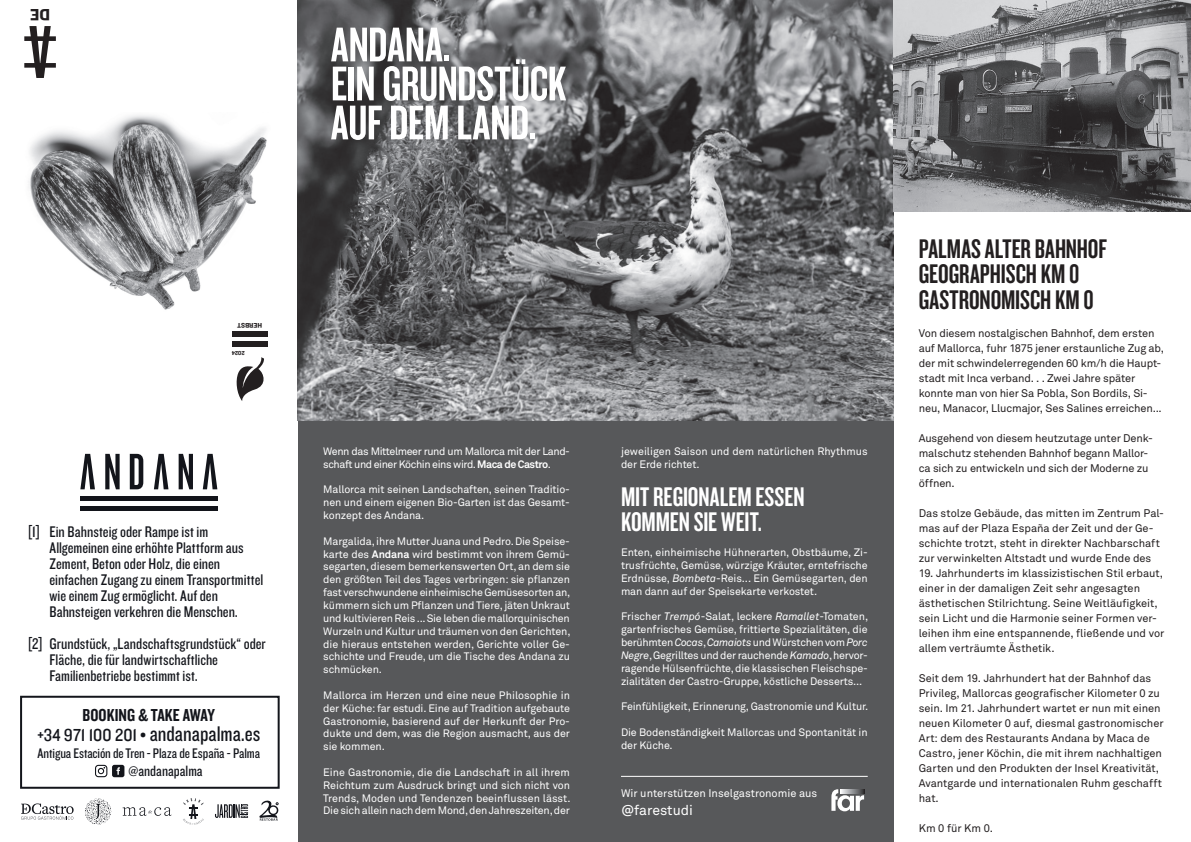
<style>
.page{position:relative;width:1191px;height:842px;background:#fff}
.page>*{position:absolute;margin:0;border:0;box-sizing:border-box;transform-origin:0 0}
.t1{font:50.6px/39px "Knockout HTF48 Featherweight";letter-spacing:-.01em;color:#fff}
.t2{font:28px/25.5px "Knockout HTF48 Featherweight";color:#231f20}
.t3{font:28px/25px "Knockout HTF48 Featherweight";color:#fff}
.t4{font:22px "Knockout HTF29 Junior Liteweight";color:#13151b}
.t5{font:18px "Knockout HTF49 Liteweight";letter-spacing:.005em;color:#13151b}
.t6{font:17px "Knockout HTF51 Middleweight";color:#231f20}
.t7{font:16px/16px "Knockout HTF29 Junior Liteweight";color:#13151b}
.t8{font:15.5px "Knockout HTF29 Junior Liteweight";color:#13151b}
.t9{font:14.4px "Knockout HTF29 Junior Liteweight";letter-spacing:-.005em;color:#13151b}
.t10{font:14px "Akkurat Pro";color:#fff}
.t11{font:11px/15px "Akkurat Pro";letter-spacing:-.005em;color:#231f20}
.t12{font:11px "Akkurat Pro";color:#fff}
.t13{font:10.7px/12.8px "Akkurat Pro";letter-spacing:-.01em;color:#fff;text-align:justify}
.t14{font:10.7px/12.8px "Akkurat Pro";letter-spacing:-.04em;color:#fff}
.t15{font:7px "Knockout HTF51 Middleweight";color:#231f20}
.t16{font:6px "Knockout HTF51 Middleweight";color:#231f20}
.s1{font-family:"Knockout HTF30 Junior Welterwt";font-size:17.9px}
.s2{font-weight:700}
.s3{font-style:italic}
</style>
<div class="page">
<img style="left:298px;top:0;width:595px;height:421px">
<div style="left:298px;top:421px;width:596px;height:421px;background:#57585a"></div>
<img style="left:893px;top:0;width:298px;height:211px">
<svg style="left:259px;top:800px;width:20px;height:21px"></svg>
<svg style="left:215px;top:804px;width:33px;height:14px"></svg>
<svg style="left:85px;top:798px;width:26px;height:26px"></svg>
<svg style="left:123px;top:807px;width:48px;height:9px"></svg>
<svg style="left:183px;top:798px;width:21px;height:27px"></svg>
<svg style="left:21px;top:803px;width:53px;height:17px"></svg>
<svg style="left:105px;top:454px;width:15px;height:35px"></svg>
<svg style="left:130px;top:454px;width:13px;height:35px"></svg>
<svg style="left:179px;top:454px;width:14px;height:35px"></svg>
<svg style="left:80px;top:454px;width:15px;height:35px"></svg>
<svg style="left:154px;top:454px;width:14px;height:35px"></svg>
<svg style="left:203px;top:454px;width:14px;height:35px"></svg>
<div style="left:80px;top:496px;width:137px;height:5px;background:#13151b"></div>
<hr style="left:80px;top:507px;width:137px;height:4px;background:#13151b">
<svg style="left:95px;top:765px;width:29px;height:12px"></svg>
<div style="left:20px;top:696px;width:260px;height:93px;border:2px solid #13151b"></div>
<hr style="left:621px;top:776px;width:246px;height:1px;background:#fff">
<svg style="left:29px;top:26px;width:22px;height:52px"></svg>
<div style="left:24px;top:36px;width:32px;height:5px;background:#231f20"></div>
<div style="left:24px;top:63px;width:32px;height:5px;background:#231f20"></div>
<div style="left:232px;top:342px;width:35px;height:5px;background:#231f20"></div>
<div style="left:232px;top:331px;width:35px;height:6px;background:#231f20"></div>
<svg style="left:831px;top:789px;width:33px;height:22px"></svg>
<svg style="left:840px;top:789px;width:24px;height:4px"></svg>
<img style="left:28px;top:115px;width:239px;height:195px">
<svg style="left:236px;top:357px;width:28px;height:44px"></svg>
<h3 class="t6" style="left:50px;top:24px;width:21px;rotate:-180deg">DE</h3>
<p class="t15" style="left:262px;top:329px;width:26px;rotate:-180deg">HERBST</p>
<p class="t16" style="left:245px;top:356px;width:15px;rotate:-180deg">2024</p>
<h3 class="t7" style="left:27px;top:524px;width:15px">[1]</h3>
<h3 class="t7" style="left:49px;top:524px;width:215px">Ein Bahnsteig oder Rampe ist im Allgemeinen eine erhöhte Plattform aus Zement, Beton oder Holz, die einen einfachen Zugang zu einem Transportmittel wie einem Zug ermöglicht. Auf den Bahnsteigen verkehren die Menschen.</h3>
<h3 class="t7" style="left:49px;top:636px;width:218px;text-indent:-22px">[2] Grundstück, „Landschaftsgrundstück“ oder<br>Fläche, die für landwirtschaftliche<br>Familienbetriebe bestimmt ist.</h3>
<h3 class="t5" style="left:83px;top:705px;width:134px">BOOKING &amp; TAKE AWAY</h3>
<h3 class="t4" style="left:37px;top:722px;width:225px"><span class="s1">+34 971 100 201 •</span> andanapalma.es</h3>
<h3 class="t8" style="left:128px;top:763px;width:76px">@andanapalma</h3>
<h3 class="t9" style="left:38px;top:746px;width:224px">Antigua Estación de Tren - Plaza de España - Palma</h3>
<h1 class="t1" style="left:331px;top:26px;width:237px">ANDANA.<br>EIN GRUNDSTÜCK<br>AUF DEM LAND.</h1>
<p class="t14" style="left:323px;top:445px;width:248px">Wenn das Mittelmeer rund um Mallorca mit der Land&shy;schaft und einer Köchin eins wird. <span class="s2">Maca de Castro</span>.</p>
<p class="t13" style="left:323px;top:484px;width:248px">Mallorca mit seinen Landschaften, seinen Traditio&shy;nen und einem eigenen Bio-Garten ist das Gesamt&shy;konzept des Andana.</p>
<p class="t13" style="left:323px;top:535px;width:249px">Margalida, ihre Mutter Juana und Pedro. Die Speise&shy;karte des <span class="s2">Andana</span> wird bestimmt von ihrem Gemü&shy;segarten, diesem bemerkenswerten Ort, an dem sie den größten Teil des Tages verbringen: sie pflanzen fast verschwundene einheimische Gemüsesorten an, kümmern sich um Pflanzen und Tiere, jäten Unkraut und kultivieren Reis ... Sie leben die mallorquinischen Wurzeln und Kultur und träumen von den Gerichten, die hieraus entstehen werden, Gerichte voller Ge&shy;schichte und Freude, um die Tische des Andana zu schmücken.</p>
<p class="t13" style="left:323px;top:689px;width:248px">Mallorca im Herzen und eine neue Philosophie in der Küche: far estudi. Eine auf Tradition aufgebaute Gastronomie, basierend auf der Herkunft der Pro&shy;dukte und dem, was die Region ausmacht, aus der sie kommen.</p>
<p class="t13" style="left:323px;top:766px;width:249px">Eine Gastronomie, die die Landschaft in all ihrem Reichtum zum Ausdruck bringt und sich nicht von Trends, Moden und Tendenzen beeinflussen lässt.<br>Die sich allein nach dem Mond, den Jahreszeiten, der</p>
<p class="t13" style="left:621px;top:445px;width:248px">jeweiligen Saison und dem natürlichen Rhythmus der Erde richtet.</p>
<h2 class="t3" style="left:621px;top:484px;width:185px">MIT REGIONALEM ESSEN<br>KOMMEN SIE WEIT.</h2>
<p class="t13" style="left:621px;top:546px;width:248px">Enten, einheimische Hühnerarten, Obstbäume, Zi&shy;trusfrüchte, Gemüse, würzige Kräuter, erntefrische Erdnüsse, <span class="s3">Bombeta</span>-Reis... Ein Gemüsegarten, den man dann auf der Speisekarte verkostet.</p>
<p class="t13" style="left:621px;top:611px;width:249px">Frischer <span class="s3">Trempó</span>-Salat, leckere <span class="s3">Ramallet</span>-Tomaten, gartenfrisches Gemüse, frittierte Spezialitäten, die berühmten <span class="s3">Cocas</span>, <span class="s3">Camaiots</span> und Würstchen vom <span class="s3">Porc Negre</span>, Gegrilltes und der rauchende <span class="s3">Kamado</span>, hervor&shy;ragende Hülsenfrüchte, die klassischen Fleischspe&shy;zialitäten der Castro-Gruppe, köstliche Desserts...</p>
<p class="t13" style="left:621px;top:700px;width:249px">Feinfühligkeit, Erinnerung, Gastronomie und Kultur.</p>
<p class="t13" style="left:621px;top:726px;width:248px">Die Bodenständigkeit Mallorcas und Spontanität in der Küche.</p>
<p class="t12" style="left:621px;top:787px;width:198px">Wir unterstützen Inselgastronomie aus</p>
<h3 class="t10" style="left:621px;top:802px;width:73px">@farestudi</h3>
<h2 class="t2" style="left:918px;top:237px;width:190px">PALMAS ALTER BAHNHOF<br>GEOGRAPHISCH KM 0<br>GASTRONOMISCH KM 0</h2>
<p class="t11" style="left:918px;top:326px;width:247px">Von diesem nostalgischen Bahnhof, dem ersten auf Mallorca, fuhr 1875 jener erstaunliche Zug ab, der mit schwindelerregenden 60 km/h die Haupt&shy;stadt mit Inca verband. . . Zwei Jahre später konnte man von hier Sa Pobla, Son Bordils, Si&shy;neu, Manacor, Llucmajor, Ses Salines erreichen...</p>
<p class="t11" style="left:918px;top:431px;width:236px">Ausgehend von diesem heutzutage unter Denk&shy;malschutz stehenden Bahnhof begann Mallor&shy;ca sich zu entwickeln und sich der Moderne zu öffnen.</p>
<p class="t11" style="left:918px;top:506px;width:247px">Das stolze Gebäude, das mitten im Zentrum Pal&shy;mas auf der Plaza España der Zeit und der Ge&shy;schichte trotzt, steht in direkter Nachbarschaft zur verwinkelten Altstadt und wurde Ende des</p>
<p class="t11" style="left:918px;top:566px;width:247px">19. Jahrhunderts im klassizistischen Stil erbaut, einer in der damaligen Zeit sehr angesagten ästhetischen Stilrichtung. Seine Weitläufigkeit, sein Licht und die Harmonie seiner Formen ver&shy;leihen ihm eine entspannende, fließende und vor allem verträumte Ästhetik.</p>
<p class="t11" style="left:918px;top:671px;width:246px">Seit dem 19. Jahrhundert hat der Bahnhof das Privileg, Mallorcas geografischer Kilometer 0 zu sein. Im 21. Jahrhundert wartet er nun mit einen neuen Kilometer 0 auf, diesmal gastronomischer Art: dem des Restaurants Andana by Maca de Castro, jener Köchin, die mit ihrem nachhaltigen Garten und den Produkten der Insel Kreativität, Avantgarde und internationalen Ruhm geschafft hat.</p>
<p class="t11" style="left:918px;top:821px;width:76px">Km 0 für Km 0.</p>
</div>
